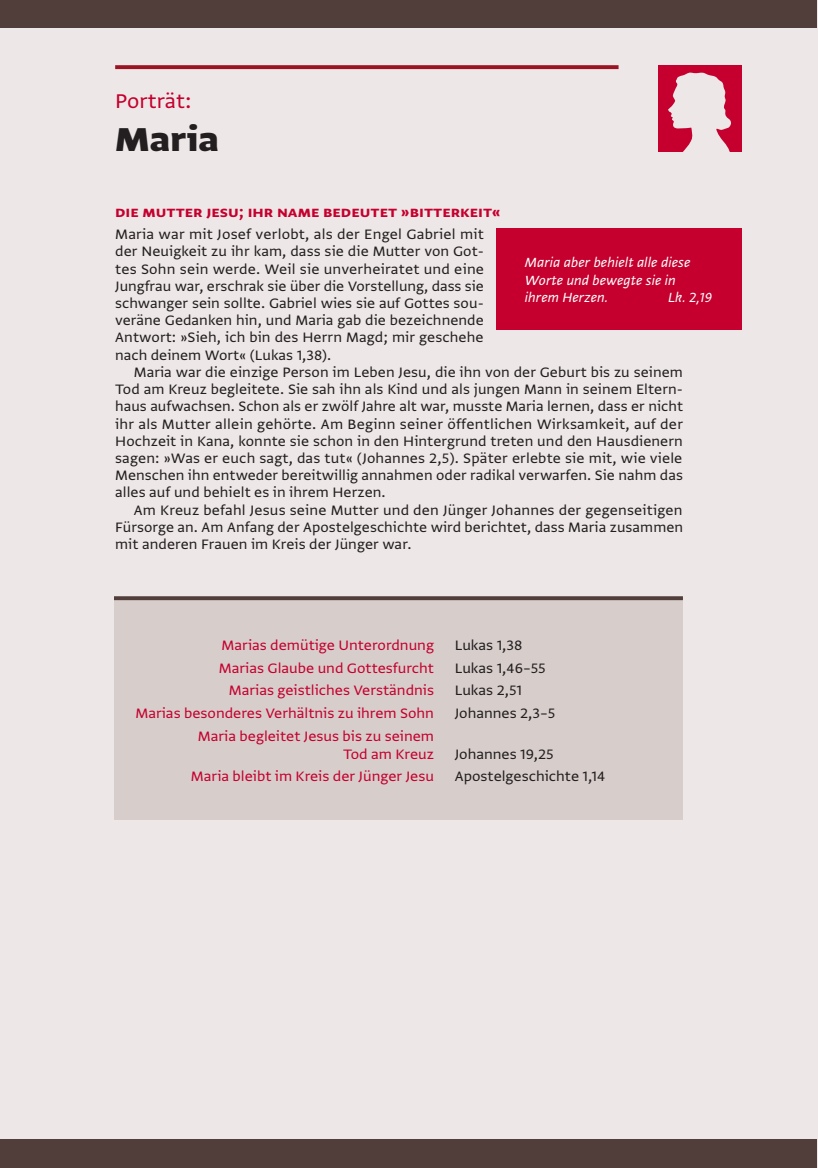
<style>
.page{position:relative;width:818px;height:1168px;background:#fff}
.page>*{position:absolute;margin:0;border:0;box-sizing:border-box;transform-origin:0 0}
.t1{font:39.2px "Greta Sans Std Hea";color:#231f20;scale:1.05 1}
.t2{font:23.45px "Greta Sans Std";color:#c5002e;scale:1.05 1}
.t3{font:17.68px "Greta Sans Std Bld";color:#c5002e;scale:1.05 1}
.t4{font:16.1px/17.2px "Greta Sans Std";letter-spacing:.005em;color:#231f20;text-align:justify;scale:1.05 1}
.t5{font:16.1px/17.2px "Greta Sans Std";letter-spacing:.005em;color:#231f20;text-align:justify;scale:1.04 1}
.t6{font:16.1px/17.7px "Greta Sans Std";color:#c5002e;text-align:right;scale:1.05 1}
.t7{font:italic 15.75px/17.2px "Greta Sans Std";color:#fff;scale:1.05 1}
</style>
<div class="page">
<div style="left:0;top:0;width:817px;height:1168px;background:#ede8e7"></div>
<svg style="left:115px;top:65px;width:503px;height:4px;background:#9e1d2c"></svg>
<div style="left:0;top:0;width:816px;height:28px;background:#513d39"></div>
<div style="left:0;top:1138px;width:816px;height:30px;background:#513d39"></div>
<div style="left:495px;top:228px;width:246px;height:102px;background:#c5002e"></div>
<div style="left:114px;top:600px;width:568px;height:220px;background:#d7cecb"></div>
<svg style="left:114px;top:596px;width:568px;height:4px;background:#5a4744"></svg>
<div style="left:657px;top:65px;width:84px;height:86px;background:#c5002e"></div>
<svg style="left:667px;top:72px;width:72px;height:80px"></svg>
<h2 class="t2" style="left:115px;top:87px;width:74px">Porträt:</h2>
<h1 class="t1" style="left:115px;top:116px;width:100px">Maria</h1>
<p class="t3" style="left:115px;top:201px;width:368px">Die Mutter Jesu; ihr Name bedeutet »Bitterkeit«</p>
<p class="t4" style="left:115px;top:225px;width:352px">Maria war mit Josef verlobt, als der Engel Gabriel mit der Neuigkeit zu ihr kam, dass sie die Mutter von Got&shy;tes Sohn sein werde. Weil sie unverheiratet und eine Jungfrau war, erschrak sie über die Vorstellung, dass sie schwanger sein sollte. Gabriel wies sie auf Gottes sou&shy;veräne Gedanken hin, und Maria gab die bezeichnende Antwort: »Sieh, ich bin des Herrn Magd; mir geschehe nach deinem Wort« (Lukas 1,38).</p>
<p class="t5" style="left:115px;top:363px;width:547px;text-indent:19px">Maria war die einzige Person im Leben Jesu, die ihn von der Geburt bis zu seinem Tod am Kreuz begleitete. Sie sah ihn als Kind und als jungen Mann in seinem Eltern&shy;haus aufwachsen. Schon als er zwölf Jahre alt war, musste Maria lernen, dass er nicht ihr als Mutter allein gehörte. Am Beginn seiner öffentlichen Wirksamkeit, auf der Hochzeit in Kana, konnte sie schon in den Hintergrund treten und den Hausdienern sagen: »Was er euch sagt, das tut« (Johannes 2,5). Später erlebte sie mit, wie viele Menschen ihn entweder bereitwillig annahmen oder radikal verwarfen. Sie nahm das alles auf und behielt es in ihrem Herzen.</p>
<p class="t4" style="left:115px;top:501px;width:542px;text-indent:19px">Am Kreuz befahl Jesus seine Mutter und den Jünger Johannes der gegenseitigen Fürsorge an. Am Anfang der Apostelgeschichte wird berichtet, dass Maria zusammen mit anderen Frauen im Kreis der Jünger war.</p>
<p class="t7" style="left:524px;top:254px;width:159px">Maria aber behielt alle diese<br>Worte und bewegte sie in ihrem Herzen.</p>
<p class="t7" style="left:667px;top:288px;width:44px">Lk. 2,19</p>
<p class="t6" style="left:221px;top:636px;width:204px">Marias demütige Unterordnung</p>
<p class="t4" style="left:454px;top:637px;width:66px">Lukas 1,38</p>
<p class="t6" style="left:219px;top:658px;width:206px">Marias Glaube und Gottesfurcht</p>
<p class="t4" style="left:454px;top:659px;width:88px">Lukas 1,46–55</p>
<p class="t6" style="left:229px;top:681px;width:197px">Marias geistliches Verständnis</p>
<p class="t4" style="left:454px;top:681px;width:66px">Lukas 2,51</p>
<p class="t6" style="left:135px;top:704px;width:286px">Marias besonderes Verhältnis zu ihrem Sohn</p>
<p class="t4" style="left:454px;top:704px;width:97px">Johannes 2,3–5</p>
<p class="t6" style="left:198px;top:727px;width:226px">Maria begleitet Jesus bis zu seinem<br>Tod am Kreuz</p>
<p class="t4" style="left:454px;top:745px;width:96px">Johannes 19,25</p>
<p class="t6" style="left:191px;top:767px;width:233px">Maria bleibt im Kreis der Jünger Jesu</p>
<p class="t4" style="left:454px;top:767px;width:145px">Apostelgeschichte 1,14</p>
</div>
